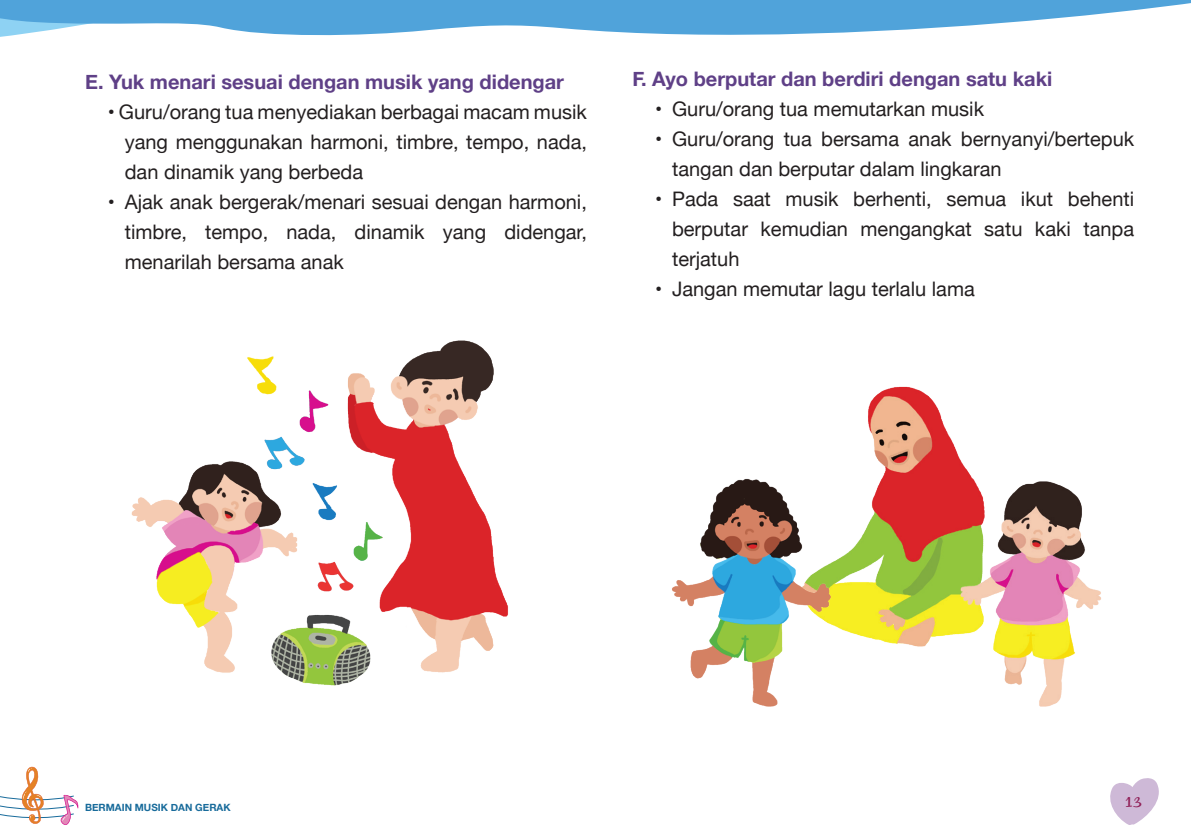
<style>
.page{position:relative;width:1191px;height:840px;background:#fff}
.page>*{position:absolute;margin:0;border:0;box-sizing:border-box;transform-origin:0 0}
.t1{font:32px "Beautiful Mess";color:#901f57}
.t2{font:20px/30px "Helvetica Neue";color:#231f20;text-align:justify}
.t3{font:700 20px "Helvetica Neue";color:#5f4087}
.t4{font:700 10px "Helvetica Neue";color:#186b9b}
</style>
<div class="page">
<svg style="left:1110px;top:778px;width:49px;height:46px"></svg>
<svg style="left:0;top:0;width:1191px;height:37px;fill:#50a3da"></svg>
<svg style="left:0;top:766px;width:79px;height:59px"></svg>
<img style="left:833px;top:386px;width:136px;height:261px">
<img style="left:672px;top:478px;width:161px;height:229px">
<img style="left:131px;top:340px;width:377px;height:346px">
<img style="left:960px;top:473px;width:141px;height:234px">
<p class="t3" style="left:85px;top:66px;width:480px">E. Yuk menari sesuai dengan musik yang didengar</p>
<p class="t2" style="left:125px;top:98px;width:464px;text-indent:-17px">• Guru/orang tua menyediakan berbagai macam musik yang menggunakan harmoni, timbre, tempo, nada, dan dinamik yang berbeda</p>
<p class="t2" style="left:125px;top:188px;width:464px;text-indent:-17px">• Ajak anak bergerak/menari sesuai dengan harmoni, timbre, tempo, nada, dinamik yang didengar, menarilah bersama anak</p>
<p class="t3" style="left:632px;top:63px;width:421px">F. Ayo berputar dan berdiri dengan satu kaki</p>
<p class="t2" style="left:655px;top:95px;width:330px">• Guru/orang tua memutarkan musik</p>
<p class="t2" style="left:672px;top:125px;width:464px;text-indent:-17px">• Guru/orang tua bersama anak bernyanyi/bertepuk tangan dan berputar dalam lingkaran</p>
<p class="t2" style="left:672px;top:185px;width:464px;text-indent:-17px">• Pada saat musik berhenti, semua ikut behenti berputar kemudian mengangkat satu kaki tanpa terjatuh</p>
<p class="t2" style="left:655px;top:275px;width:321px">• Jangan memutar lagu terlalu lama</p>
<p class="t4" style="left:85px;top:799px;width:147px">Bermain Musik dan Gerak</p>
<h1 class="t1" style="left:1125px;top:776px;width:18px">13</h1>
</div>
